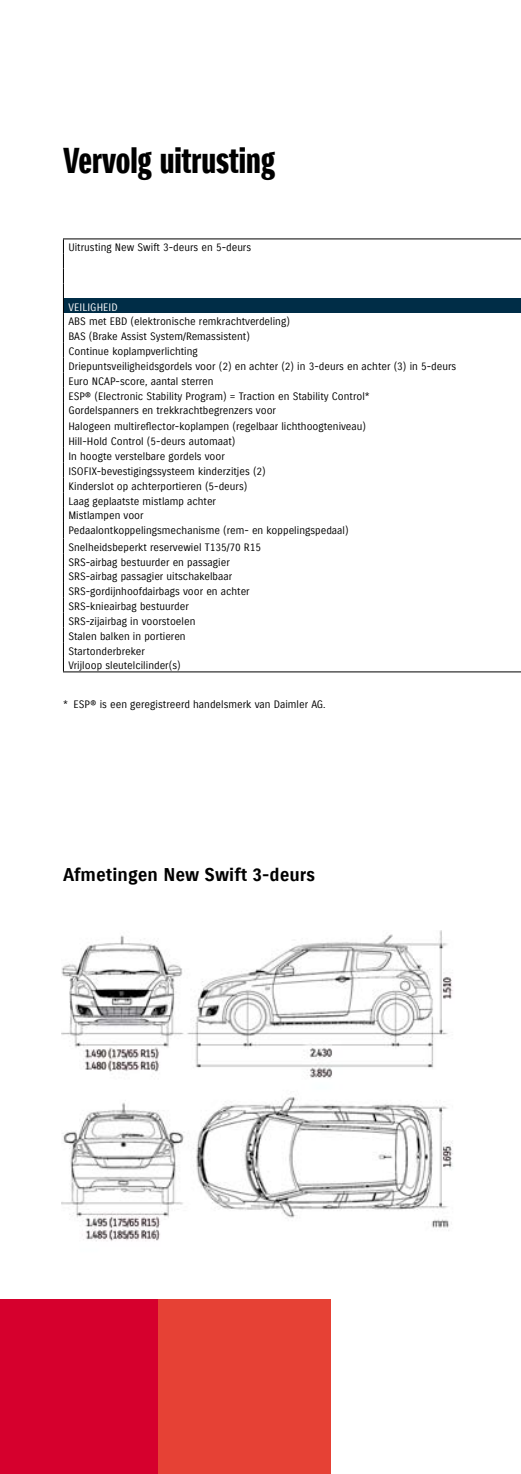
<style>
.page{position:relative;width:521px;height:1474px;background:#fff}
.page>*{position:absolute;margin:0;border:0;box-sizing:border-box;transform-origin:0 0}
.t1{font:35px "Suzuki PRO Headline";color:#000}
.t2{font:18.03px "Suzuki PRO Bold";color:#000}
.t3{font:10.5px/14.9px "Suzuki PRO Regular";color:#000}
.t4{font:10.5px "Suzuki PRO Regular";letter-spacing:.01em;color:#fff}
</style>
<div class="page">
<div style="left:155px;top:1298px;width:176px;height:175px;background:#e64135"></div>
<div style="left:0;top:1298px;width:158px;height:175px;background:#d6002d"></div>
<div style="left:63px;top:298px;width:458px;height:15px;background:#002d47"></div>
<hr style="left:63px;top:238px;width:458px;height:1px;background:#000">
<hr style="left:63px;top:671px;width:458px;height:1px;background:#000">
<svg style="left:63px;top:239px;width:1px;height:432px"></svg>
<img style="left:61px;top:930px;width:392px;height:312px">
<h1 class="t1" style="left:63px;top:139px;width:214px">Vervolg uitrusting</h1>
<p class="t3" style="left:68px;top:240px;width:184px">Uitrusting New Swift 3-deurs en 5-deurs</p>
<p class="t4" style="left:68px;top:300px;width:51px">VEILIGHEID</p>
<p class="t3" style="left:68px;top:314px;width:389px">ABS met EBD (elektronische remkrachtverdeling)<br>BAS (Brake Assist System/Remassistent)<br>Continue koplampverlichting<br>Driepuntsveiligheidsgordels voor (2) en achter (2) in 3-deurs en achter (3) in 5-deurs Euro NCAP-score, aantal sterren<br>ESP® (Electronic Stability Program) = Traction en Stability Control*<br>Gordelspanners en trekkrachtbegrenzers voor</p>
<p class="t3" style="left:68px;top:419px;width:299px">Halogeen multireflector-koplampen (regelbaar lichthoogteniveau)<br>Hill-Hold Control (5-deurs automaat)<br>In hoogte verstelbare gordels voor<br>ISOFIX-bevestigingssysteem kinderzitjes (2)<br>Kinderslot op achterportieren (5-deurs)<br>Laag geplaatste mistlamp achter<br>Mistlampen voor<br>Pedaalontkoppelingsmechanisme (rem- en koppelingspedaal)</p>
<p class="t3" style="left:68px;top:539px;width:194px">Snelheidsbeperkt reservewiel T135/70 R15<br>SRS-airbag bestuurder en passagier<br>SRS-airbag passagier uitschakelbaar<br>SRS-gordijnhoofdairbags voor en achter<br>SRS-knieairbag bestuurder<br>SRS-zijairbag in voorstoelen<br>Stalen balken in portieren<br>Startonderbreker<br>Vrijloop sleutelcilinder(s)</p>
<p class="t3" style="left:63px;top:697px;width:264px">* ESP® is een geregistreerd handelsmerk van Daimler AG.</p>
<h2 class="t2" style="left:63px;top:863px;width:254px">Afmetingen New Swift 3-deurs</h2>
</div>
